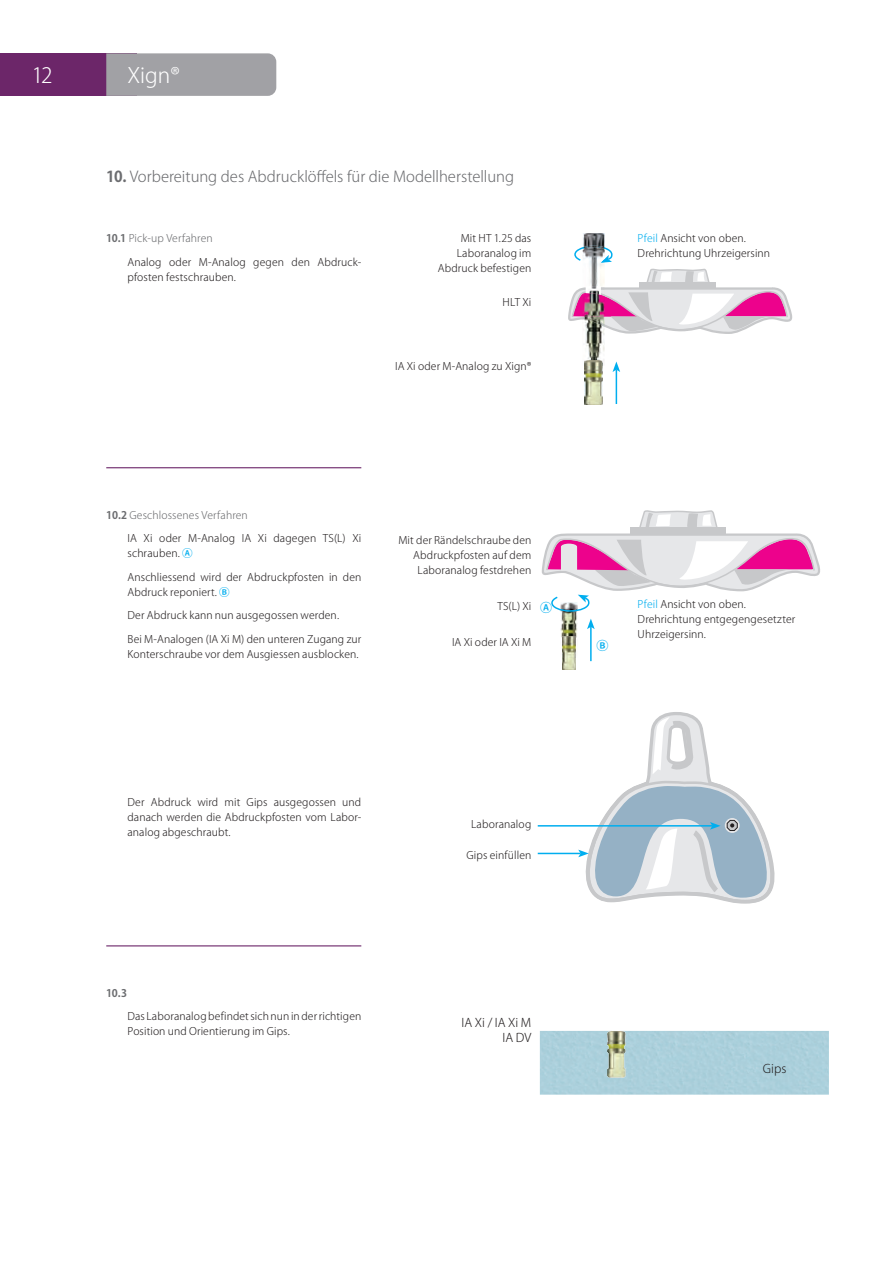
<style>
.page{position:relative;width:893px;height:1263px;background:#fff}
.page>*{position:absolute;margin:0;border:0;box-sizing:border-box;transform-origin:0 0}
.t1{font:21px "Koz Go Pro Light 90 msp RKSJ H";color:#fff}
.t2{font:15px "Koz Go Pro Light 90 msp RKSJ H";color:#6c6d70}
.t3{font:12px/14.5px "Koz Go Pro Light 90 msp RKSJ H";color:#231f20;text-align:right}
.t4{font:12px "Koz Go Pro Bold 90 msp RKSJ H";color:#00aeef}
.t5{font:10.5px/15px "Koz Go Pro Light 90 msp RKSJ H";letter-spacing:.01em;color:#231f20}
.t6{font:10.5px "Koz Go Pro Light 90 msp RKSJ H";letter-spacing:.01em;color:#6c6d70}
.t7{font:10.5px "Koz Go Pro Bold 90 msp RKSJ H";color:#6c6d70}
.s1{font-family:"Koz Go Pro Bold 90 msp RKSJ H"}
.s2{color:#00aeef}
.s3{font-family:"Koz Go Pro Bold 90 msp RKSJ H";color:#00aeef}
</style>
<div class="page">
<div style="left:0;top:53px;width:136px;height:43px;background:#6c2669"></div>
<div style="left:106px;top:53px;width:170px;height:43px;background:#a1a1a5"></div>
<img style="left:560px;top:612px;width:17px;height:26px">
<hr style="left:590px;top:627px;width:2px;height:34px;background:#00aeef">
<svg style="left:587px;top:619px;width:8px;height:10px"></svg>
<svg style="left:541px;top:510px;width:279px;height:102px"></svg>
<img style="left:607px;top:1031px;width:19px;height:47px">
<img style="left:584px;top:334px;width:21px;height:32px">
<img style="left:583px;top:233px;width:22px;height:13px">
<svg style="left:568px;top:246px;width:225px;height:88px"></svg>
<img style="left:585px;top:361px;width:17px;height:44px">
<hr style="left:616px;top:370px;width:1px;height:34px;background:#00aeef">
<svg style="left:612px;top:362px;width:8px;height:10px"></svg>
<hr style="left:538px;top:825px;width:174px;height:2px;background:#00aeef">
<hr style="left:538px;top:853px;width:42px;height:1px;background:#00aeef">
<svg style="left:562px;top:636px;width:213px;height:268px"></svg>
<hr style="left:106px;top:467px;width:255px;height:1px;background:#6c2669">
<hr style="left:106px;top:945px;width:255px;height:1px;background:#6c2669">
<h1 class="t1" style="left:32px;top:67px;width:22px">12</h1>
<h1 class="t1" style="left:128px;top:67px;width:54px">Xign®</h1>
<h2 class="t2" style="left:106px;top:171px;width:409px"><span class="s1">10.</span> Vorbereitung des Abdrucklöffels für die Modellherstellung</h2>
<p class="t6" style="left:106px;top:235px;width:108px"><span class="s1">10.1</span> Pick-up Verfahren</p>
<p class="t5" style="left:128px;top:256px;width:235px">Analog oder M-Analog gegen den Abdruck&shy;pfosten festschrauben.</p>
<p class="t5" style="left:438px;top:232px;width:95px;text-align:right">Mit HT 1.25 das<br>Laboranalog im<br>Abdruck befestigen</p>
<p class="t5" style="left:638px;top:232px;width:134px"><span class="s2">Pfeil</span> Ansicht von oben.<br>Drehrichtung Uhrzeigersinn</p>
<p class="t5" style="left:503px;top:296px;width:30px">HLT Xi</p>
<p class="t5" style="left:395px;top:360px;width:138px">IA Xi oder M-Analog zu Xign®</p>
<p class="t6" style="left:106px;top:511px;width:143px"><span class="s1">10.2</span> Geschlossenes Verfahren</p>
<p class="t5" style="left:128px;top:532px;width:235px">IA Xi oder M-Analog IA Xi dagegen TS(L) Xi schrauben. <span class="s3">Ⓐ</span></p>
<p class="t5" style="left:128px;top:571px;width:235px">Anschliessend wird der Abdruckpfosten in den<br>Abdruck reponiert. <span class="s3">Ⓑ</span></p>
<p class="t5" style="left:128px;top:609px;width:213px">Der Abdruck kann nun ausgegossen werden.</p>
<p class="t5" style="left:128px;top:633px;width:235px">Bei M-Analogen (IA Xi M) den unteren Zugang zur<br>Konterschraube vor dem Ausgiessen ausblocken.</p>
<p class="t5" style="left:398px;top:534px;width:135px;text-align:right">Mit der Rändelschraube den<br>Abdruckpfosten auf dem<br>Laboranalog festdrehen</p>
<p class="t5" style="left:497px;top:600px;width:35px">TS(L) Xi</p>
<p class="t5" style="left:638px;top:598px;width:159px"><span class="s2">Pfeil</span> Ansicht von oben.<br>Drehrichtung entgegengesetzter<br>Uhrzeigersinn.</p>
<p class="t5" style="left:452px;top:636px;width:81px">IA Xi oder IA Xi M</p>
<p class="t4" style="left:540px;top:603px;width:13px">Ⓐ</p>
<p class="t4" style="left:596px;top:641px;width:13px">Ⓑ</p>
<p class="t5" style="left:128px;top:796px;width:235px;text-align:justify">Der Abdruck wird mit Gips ausgegossen und danach werden die Abdruckpfosten vom Labor&shy;analog abgeschraubt.</p>
<p class="t7" style="left:106px;top:989px;width:22px">10.3</p>
<p class="t5" style="left:471px;top:818px;width:62px">Laboranalog</p>
<p class="t5" style="left:466px;top:849px;width:66px">Gips einfüllen</p>
<p class="t5" style="left:128px;top:1010px;width:235px">Das Laboranalog befindet sich nun in der richtigen<br>Position und Orientierung im Gips.</p>
<p class="t3" style="left:462px;top:1017px;width:71px">IA Xi / IA Xi M<br>IA DV</p>
<p class="t3" style="left:763px;top:1063px;width:25px">Gips</p>
</div>
